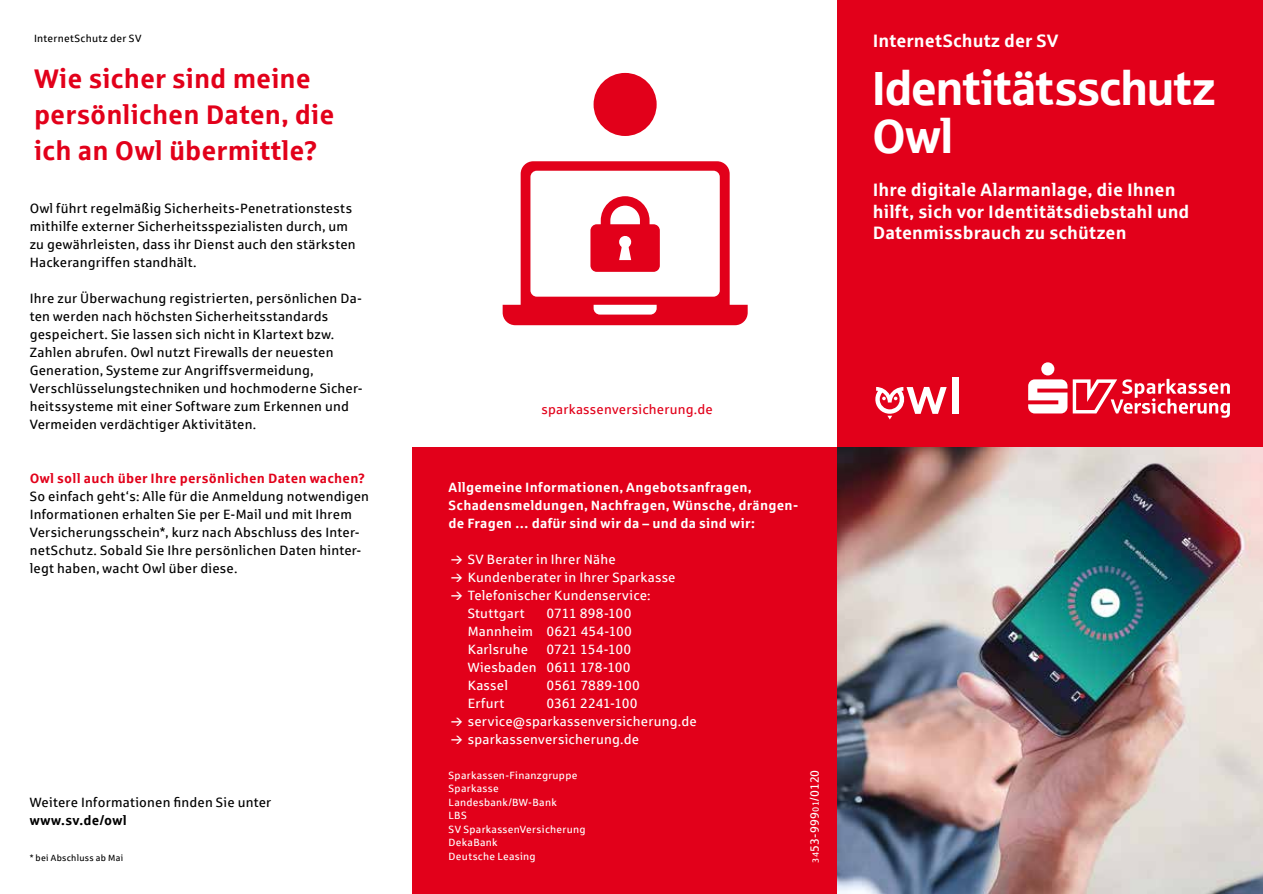
<style>
.page{position:relative;width:1263px;height:894px;background:#fff}
.page>*{position:absolute;margin:0;border:0;box-sizing:border-box;transform-origin:0 0}
.t1{font:48px/48px "Sparkasse Head";color:#fff}
.t2{font:700 27px/36px "Sparkasse Rg";color:#e2001a}
.t3{font:700 18px/21.6px "Sparkasse Rg";letter-spacing:.005em;color:#fff}
.t4{font:13.5px/18px "Sparkasse Rg";letter-spacing:.015em;color:#000}
.t5{font:13.5px/18px "Sparkasse Rg";letter-spacing:.015em;color:#fff}
.t6{font:700 13.5px/18px "Sparkasse Rg";letter-spacing:.015em;color:#fff}
.t7{font:700 13.5px "Sparkasse Rg";letter-spacing:.015em;color:#e2001a}
.t8{font:13.5px "Sparkasse Rg";letter-spacing:.015em;color:#e2001a}
.t9{font:700 13.5px "Sparkasse Rg";letter-spacing:.025em;color:#000}
.t10{font:12px "Sparkasse Rg";color:#fff}
.t11{font:10.5px/13.5px "Sparkasse Rg";letter-spacing:.025em;color:#fff}
.t12{font:10.5px "Sparkasse Rg";letter-spacing:.03em;color:#000}
.t13{font:9px "Sparkasse Rg";letter-spacing:.03em;color:#000}
.s1{font-size:9px}
</style>
<div class="page">
<div style="left:838px;top:0;width:425px;height:448px;background:#e2001a"></div>
<svg style="left:1073px;top:379px;width:157px;height:39px"></svg>
<div style="left:1041px;top:362px;width:13px;height:13px;background:#fff;border-radius:50%"></div>
<svg style="left:1028px;top:379px;width:39px;height:34px"></svg>
<div style="left:412px;top:448px;width:426px;height:446px;background:#e2001a"></div>
<svg style="left:503px;top:161px;width:245px;height:164px"></svg>
<div style="left:594px;top:73px;width:63px;height:63px;background:#e2001a;border-radius:50%"></div>
<img style="left:838px;top:448px;width:425px;height:446px">
<div style="left:952px;top:377px;width:6px;height:37px;background:#fff"></div>
<svg style="left:875px;top:387px;width:72px;height:32px"></svg>
<p class="t12" style="left:34px;top:32px;width:109px">InternetSchutz der SV</p>
<h2 class="t2" style="left:34px;top:60px;width:302px">Wie sicher sind meine persönlichen Daten, die ich an Owl übermittle?</h2>
<p class="t4" style="left:30px;top:199px;width:327px">Owl führt regelmäßig Sicherheits-Penetrationstests mithilfe externer Sicherheitsspezialisten durch, um zu gewährleisten, dass ihr Dienst auch den stärksten Hackerangriffen standhält.</p>
<p class="t4" style="left:30px;top:289px;width:334px">Ihre zur Überwachung registrierten, persönlichen Da&shy;ten werden nach höchsten Sicherheitsstandards gespeichert. Sie lassen sich nicht in Klartext bzw.<br>Zahlen abrufen. Owl nutzt Firewalls der neuesten Generation, Systeme zur Angriffsvermeidung, Verschlüsselungstechniken und hochmoderne Sicher&shy;heitssysteme mit einer Software zum Erkennen und Vermeiden verdächtiger Aktivitäten.</p>
<p class="t7" style="left:30px;top:470px;width:337px">Owl soll auch über Ihre persönlichen Daten wachen?</p>
<p class="t4" style="left:30px;top:487px;width:341px">So einfach geht‘s: Alle für die Anmeldung notwendigen Informationen erhalten Sie per E-Mail und mit Ihrem Versicherungsschein*, kurz nach Abschluss des Inter&shy;netSchutz. Sobald Sie Ihre persönlichen Daten hinter&shy;legt haben, wacht Owl über diese.</p>
<p class="t4" style="left:30px;top:793px;width:243px">Weitere Informationen finden Sie unter</p>
<p class="t9" style="left:30px;top:811px;width:98px">www.sv.de/owl</p>
<p class="t13" style="left:30px;top:852px;width:95px">* bei Abschluss ab Mai</p>
<h3 class="t3" style="left:873px;top:30px;width:187px">InternetSchutz der SV</h3>
<h1 class="t1" style="left:873px;top:62px;width:344px">Identitätsschutz<br>Owl</h1>
<h3 class="t3" style="left:873px;top:178px;width:318px">Ihre digitale Alarmanlage, die Ihnen hilft, sich vor Identitätsdiebstahl und<br>Datenmissbrauch zu schützen</h3>
<p class="t8" style="left:542px;top:401px;width:173px">sparkassenversicherung.de</p>
<p class="t6" style="left:449px;top:477px;width:351px">Allgemeine Informationen, Angebotsanfragen,<br>Schadensmeldungen, Nachfragen, Wünsche, drängen&shy;de Fragen … dafür sind wir da – und da sind wir:</p>
<p class="t5" style="left:468px;top:550px;width:209px">SV Berater in Ihrer Nähe<br>Kundenberater in Ihrer Sparkasse<br>Telefonischer Kundenservice:<br>Stuttgart</p>
<p class="t5" style="left:468px;top:604px;width:166px;text-align:justify;text-indent:79px">0711 898-100<br>Mannheim 0621 454-100<br>Karlsruhe</p>
<p class="t5" style="left:468px;top:640px;width:165px;text-align:justify;text-indent:79px">0721 154-100<br>Wiesbaden 0611 178-100<br>Kassel</p>
<p class="t5" style="left:546px;top:676px;width:95px">0561 7889-100</p>
<p class="t5" style="left:468px;top:693px;width:38px">Erfurt</p>
<p class="t5" style="left:468px;top:693px;width:230px;text-indent:79px">0361 2241-100 service@sparkassenversicherung.de sparkassenversicherung.de</p>
<p class="t11" style="left:449px;top:768px;width:138px">Sparkassen-Finanzgruppe<br>Sparkasse<br>Landesbank/BW-Bank<br>LBS<br>SV SparkassenVersicherung<br>DekaBank<br>Deutsche Leasing</p>
<p class="t10" style="left:807px;top:863px;width:94px;rotate:-90deg"><span class="s1">34</span>53-999<span class="s1">01</span>/0120</p>
</div>
